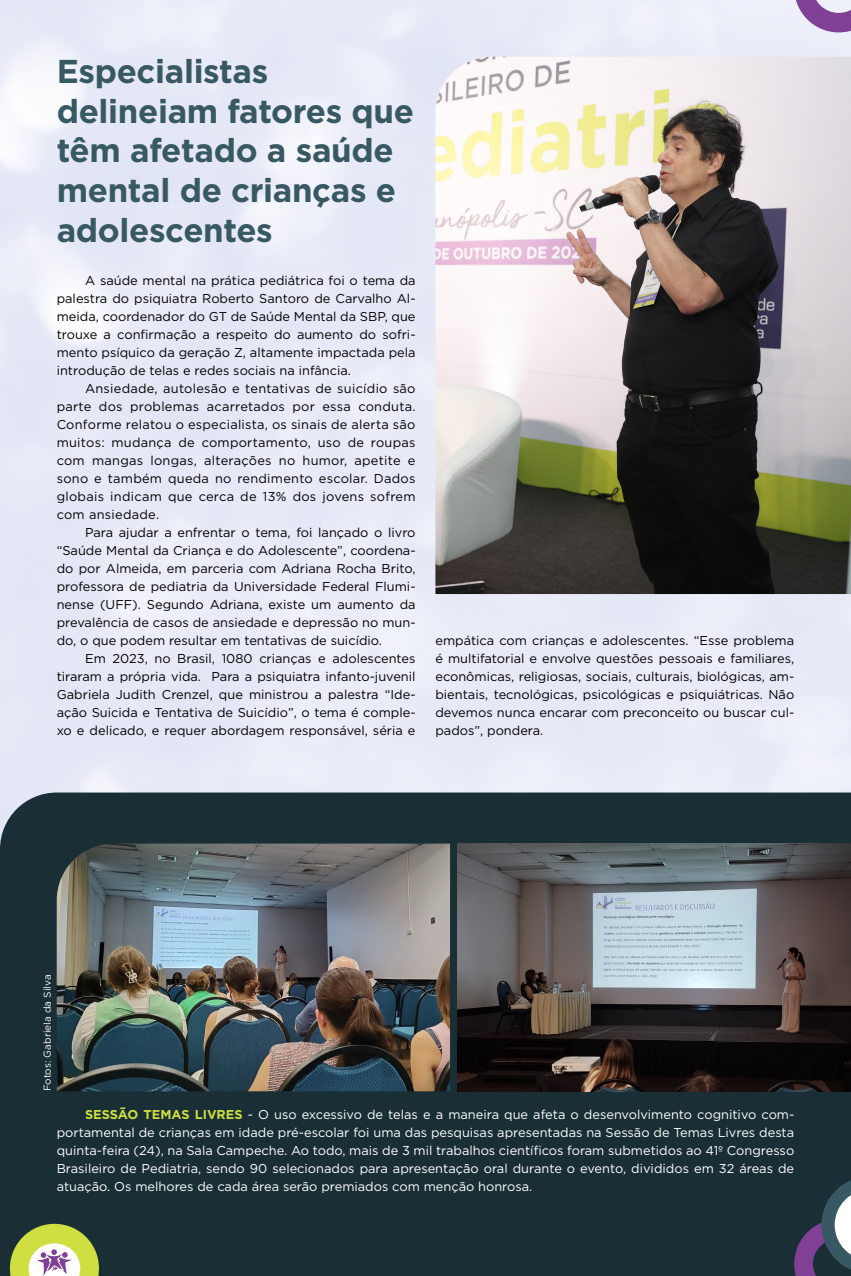
<style>
.page{position:relative;width:851px;height:1276px;background:#fff}
.page>*{position:absolute;margin:0;border:0;box-sizing:border-box;transform-origin:0 0}
.t1{font:700 33px/39.6px "Gotham";letter-spacing:-.01em;color:#385963}
.t2{font:12.8px/18px "Gotham";color:#000;text-align:justify}
.t3{font:12.8px/18px "Gotham";color:#fff;text-align:justify}
.t4{font:10px "Gotham";color:#fff}
.s1{font-weight:700;color:#cfde40}
</style>
<div class="page">
<div style="left:0;top:792px;width:850px;height:484px;background:#1a2e36"></div>
<img style="left:57px;top:843px;width:393px;height:248px">
<img style="left:457px;top:843px;width:393px;height:248px">
<img style="left:435px;top:57px;width:415px;height:537px">
<svg style="left:794px;top:1176px;width:56px;height:100px;background:#4b5166"></svg>
<svg style="left:794px;top:0;width:56px;height:32px;background:#ad89bf"></svg>
<svg style="left:10px;top:1223px;width:89px;height:53px"></svg>
<h1 class="t1" style="left:57px;top:51px;width:359px">Especialistas delineiam fatores que têm afetado a saúde mental de crianças e adolescentes</h1>
<p class="t2" style="left:57px;top:271px;width:360px;text-indent:28px">A saúde mental na prática pediátrica foi o tema da palestra do psiquiatra Roberto Santoro de Carvalho Al&shy;meida, coordenador do GT de Saúde Mental da SBP, que trouxe a confirmação a respeito do aumento do sofri&shy;mento psíquico da geração Z, altamente impactada pela introdução de telas e redes sociais na infância.</p>
<p class="t2" style="left:57px;top:379px;width:360px;text-indent:28px">Ansiedade, autolesão e tentativas de suicídio são parte dos problemas acarretados por essa conduta.<br>Conforme relatou o especialista, os sinais de alerta são muitos: mudança de comportamento, uso de roupas com mangas longas, alterações no humor, apetite e sono e também queda no rendimento escolar. Dados globais indicam que cerca de 13% dos jovens sofrem com ansiedade.</p>
<p class="t2" style="left:57px;top:523px;width:360px;text-indent:28px">Para ajudar a enfrentar o tema, foi lançado o livro “Saúde Mental da Criança e do Adolescente”, coordena&shy;do por Almeida, em parceria com Adriana Rocha Brito, professora de pediatria da Universidade Federal Flumi&shy;nense (UFF). Segundo Adriana, existe um aumento da prevalência de casos de ansiedade e depressão no mun&shy;do, o que podem resultar em tentativas de suicídio.</p>
<p class="t2" style="left:57px;top:649px;width:360px;text-indent:28px">Em 2023, no Brasil, 1080 crianças e adolescentes tiraram a própria vida. Para a psiquiatra infanto-juvenil Gabriela Judith Crenzel, que ministrou a palestra “Ide&shy;ação Suicida e Tentativa de Suicídio”, o tema é comple&shy;xo e delicado, e requer abordagem responsável, séria e</p>
<p class="t2" style="left:435px;top:631px;width:360px">empática com crianças e adolescentes. “Esse problema é multifatorial e envolve questões pessoais e familiares, econômicas, religiosas, sociais, culturais, biológicas, am&shy;bientais, tecnológicas, psicológicas e psiquiátricas. Não devemos nunca encarar com preconceito ou buscar cul&shy;pados”, pondera.</p>
<p class="t4" style="left:41px;top:1091px;width:118px;rotate:-90deg">Fotos: Gabriela da Silva</p>
<p class="t3" style="left:57px;top:1105px;width:739px;text-indent:28px"><span class="s1">SESSÃO TEMAS LIVRES</span> - O uso excessivo de telas e a maneira que afeta o desenvolvimento cognitivo com&shy;portamental de crianças em idade pré-escolar foi uma das pesquisas apresentadas na Sessão de Temas Livres desta quinta-feira (24), na Sala Campeche. Ao todo, mais de 3 mil trabalhos científicos foram submetidos ao 41º Congresso Brasileiro de Pediatria, sendo 90 selecionados para apresentação oral durante o evento, divididos em 32 áreas de atuação. Os melhores de cada área serão premiados com menção honrosa.</p>
</div>
